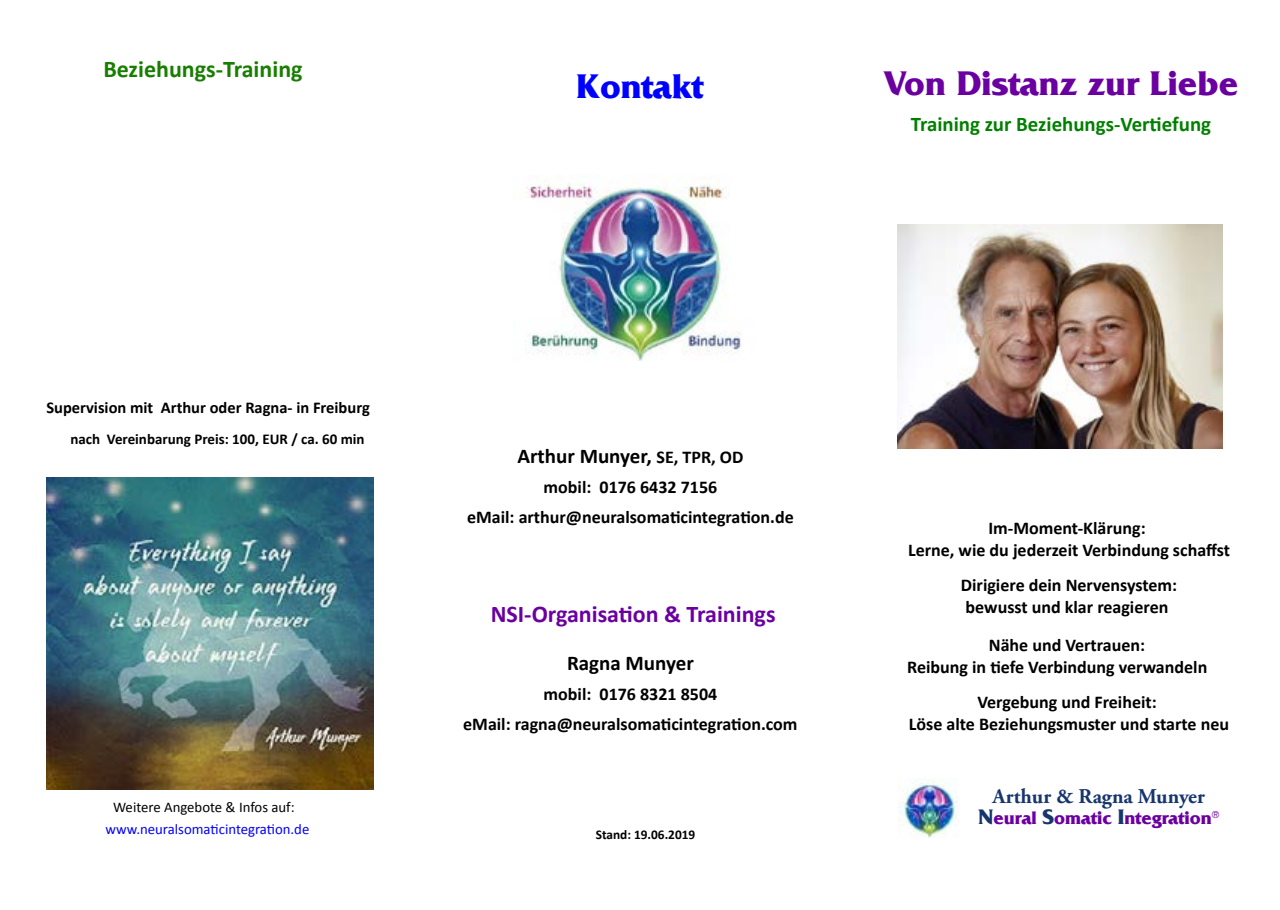
<style>
.page{position:relative;width:1280px;height:910px;background:#fff}
.page>*{position:absolute;margin:0;border:0;box-sizing:border-box;transform-origin:0 0}
.t1{font:700 36px "Friz Quadrata Std";color:#6b00a0}
.t2{font:700 36px "Friz Quadrata Std";color:#00f}
.t3{font:700 24px "Calibri";color:#6b00a0}
.t4{font:700 24px "Calibri";color:#187e00}
.t5{font:700 21px "Calibri";color:#000}
.t6{font:700 21px "Adobe Garamond Pro";color:#17366d}
.t7{font:700 20.85px "Calibri";color:#008000}
.t8{font:700 19.05px "Friz Quadrata Std";color:#6b00a0}
.t9{font:700 18px/22.5px "Calibri";color:#000;text-align:center}
.t10{font:700 16.5px "Calibri";color:#000}
.t11{font:700 15px "Calibri";color:#000}
.t12{font:14.7px "Calibri";color:#00f}
.t13{font:14.7px "Calibri";color:#000}
.t14{font:700 13.35px "Calibri";color:#000}
.s1{font-size:18px}
.s2{font-size:22.05px;color:#17366d}
</style>
<div class="page">
<img style="left:526px;top:176px;width:215px;height:185px">
<img style="left:899px;top:778px;width:60px;height:60px">
<img style="left:897px;top:225px;width:325px;height:223px">
<img style="left:46px;top:478px;width:328px;height:312px">
<h2 class="t4" style="left:103px;top:53px;width:201px">Beziehungs-Training</h2>
<h1 class="t2" style="left:576px;top:66px;width:129px">Kontakt</h1>
<h1 class="t1" style="left:883px;top:64px;width:356px">Von Distanz zur Liebe</h1>
<p class="t7" style="left:911px;top:111px;width:302px">Training zur Beziehungs-Vertiefung</p>
<p class="t10" style="left:46px;top:397px;width:325px">Supervision mit Arthur oder Ragna- in Freiburg</p>
<p class="t11" style="left:70px;top:430px;width:296px">nach Vereinbarung Preis: 100, EUR / ca. 60 min</p>
<p class="t13" style="left:113px;top:798px;width:183px">Weitere Angebote &amp; Infos auf:</p>
<p class="t12" style="left:106px;top:820px;width:205px">www.neuralsomaticintegration.de</p>
<p class="t5" style="left:517px;top:443px;width:227px">Arthur Munyer, <span class="s1">SE, TPR, OD</span></p>
<p class="t9" style="left:467px;top:472px;width:328px;line-height:30px">mobil: 0176 6432 7156<br>eMail: arthur@neuralsomaticintegration.de</p>
<h2 class="t3" style="left:491px;top:599px;width:286px">NSI-Organisation &amp; Trainings</h2>
<p class="t5" style="left:567px;top:650px;width:128px">Ragna Munyer</p>
<p class="t9" style="left:463px;top:679px;width:336px;line-height:30px">mobil: 0176 8321 8504<br>eMail: ragna@neuralsomaticintegration.com</p>
<p class="t14" style="left:596px;top:826px;width:101px">Stand: 19.06.2019</p>
<p class="t9" style="left:908px;top:516px;width:323px">Im-Moment-Klärung:<br>Lerne, wie du jederzeit Verbindung schaffst</p>
<p class="t9" style="left:961px;top:573px;width:218px;text-align:left">Dirigiere dein Nervensystem: bewusst und klar reagieren</p>
<p class="t9" style="left:907px;top:633px;width:302px;text-align:left;text-indent:82px">Nähe und Vertrauen:<br>Reibung in tiefe Verbindung verwandeln</p>
<p class="t9" style="left:909px;top:690px;width:322px">Vergebung und Freiheit:<br>Löse alte Beziehungsmuster und starte neu</p>
<p class="t6" style="left:993px;top:784px;width:214px">Arthur &amp; Ragna Munyer</p>
<p class="t8" style="left:978px;top:807px;width:243px"><span class="s2">N</span>eural <span class="s2">S</span>omatic <span class="s2">I</span>ntegration<sup>®</sup></p>
</div>
